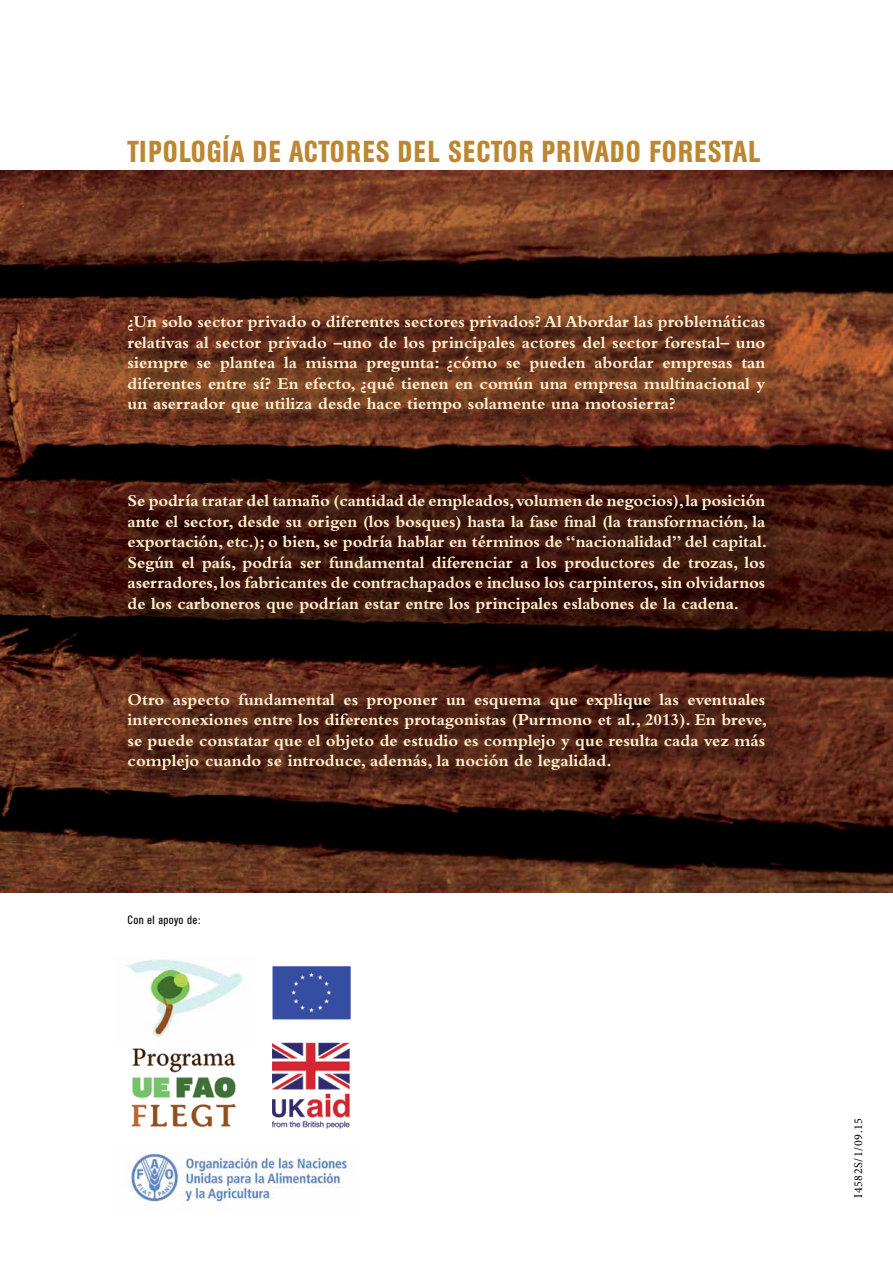
<style>
.page{position:relative;width:893px;height:1263px;background:#fff}
.page>*{position:absolute;margin:0;border:0;box-sizing:border-box;transform-origin:0 0}
.t1{font:500 30px "AG Buch Condensed BQ";letter-spacing:.03em;color:#bb8732}
.t2{font:700 17.25px/20.5px "Bembo Std";color:#ffefcf;text-align:justify}
.t3{font:12px "Minion Pro";letter-spacing:.05em;color:#000}
.t4{font:12px "AG Buch Condensed BQ";letter-spacing:.025em;color:#000}
</style>
<div class="page">
<img style="left:0;top:170px;width:893px;height:723px">
<div style="left:121px;top:308px;width:671px;height:132px;background:#000;opacity:.75"></div>
<div style="left:121px;top:487px;width:671px;height:153px;background:#000;opacity:.75"></div>
<div style="left:121px;top:686px;width:672px;height:112px;background:#000;opacity:.75"></div>
<img style="left:127px;top:959px;width:115px;height:79px">
<img style="left:272px;top:1042px;width:78px;height:87px">
<img style="left:272px;top:966px;width:79px;height:54px">
<img style="left:124px;top:1153px;width:225px;height:57px">
<img style="left:131px;top:1048px;width:105px;height:80px">
<h1 class="t1" style="left:128px;top:135px;width:634px">TIPOLOGÍA DE ACTORES DEL SECTOR PRIVADO FORESTAL</h1>
<p class="t2" style="left:128px;top:311px;width:639px">¿Un solo sector privado o diferentes sectores privados? Al Abordar las problemáticas relativas al sector privado –uno de los principales actores del sector forestal– uno siempre se plantea la misma pregunta: ¿cómo se pueden abordar empresas tan diferentes entre sí? En efecto, ¿qué tienen en común una empresa multinacional y un aserrador que utiliza desde hace tiempo solamente una motosierra?</p>
<p class="t2" style="left:128px;top:490px;width:641px">Se podría tratar del tamaño (cantidad de empleados, volumen de negocios), la posición ante el sector, desde su origen (los bosques) hasta la fase final (la transformación, la exportación, etc.); o bien, se podría hablar en términos de “nacionalidad” del capital.<br>Según el país, podría ser fundamental diferenciar a los productores de trozas, los aserradores, los fabricantes de contrachapados e incluso los carpinteros, sin olvidarnos de los carboneros que podrían estar entre los principales eslabones de la cadena.</p>
<p class="t2" style="left:128px;top:689px;width:641px">Otro aspecto fundamental es proponer un esquema que explique las eventuales interconexiones entre los diferentes protagonistas (Purmono et al., 2013). En breve, se puede constatar que el objeto de estudio es complejo y que resulta cada vez más complejo cuando se introduce, además, la noción de legalidad.</p>
<p class="t4" style="left:128px;top:913px;width:75px">Con el apoyo de:</p>
<p class="t3" style="left:850px;top:1198px;width:82px;rotate:-90deg">I4582S/1/09.15</p>
</div>
